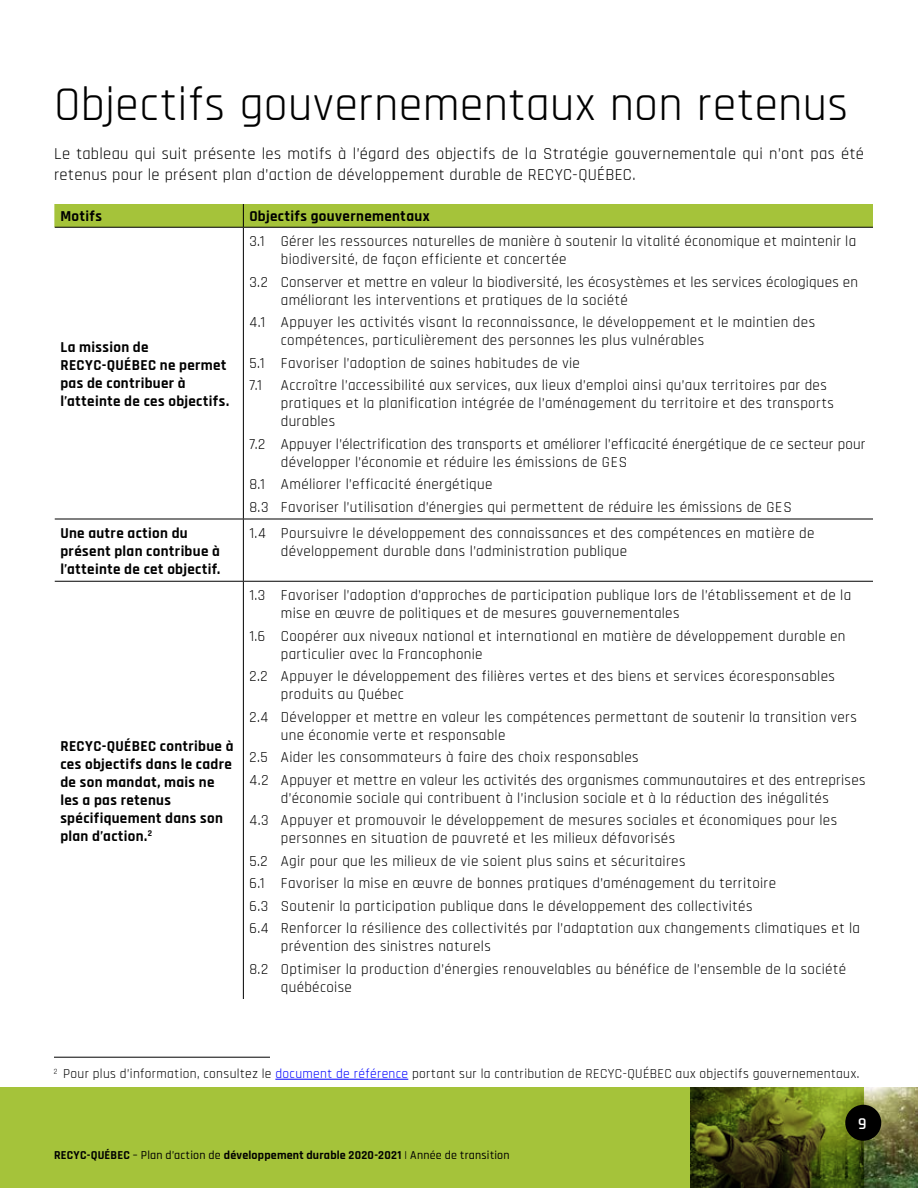
<style>
.page{position:relative;width:918px;height:1188px;background:#fff}
.page>*{position:absolute;margin:0;border:0;box-sizing:border-box;transform-origin:0 0}
.t1{font:48px "Rajdhani";letter-spacing:.005em;color:#000}
.t2{font:16.5px/21px "Rajdhani";letter-spacing:.02em;color:#000}
.t3{font:600 16.35px "Rajdhani";color:#fff}
.TD_num{font:15px/18px "Rajdhani";letter-spacing:.025em;color:#000}
.TH{font:700 15px/18px "Rajdhani";letter-spacing:.025em;color:#000}
.footnotes{font:13.5px "Rajdhani";letter-spacing:.025em;color:#000}
.t4{font:700 12px "Rajdhani";letter-spacing:.015em;color:#000}
.s1{color:#00f}
.s2{font-weight:500}
</style>
<div class="page">
<img style="left:864px;top:1087px;width:54px;height:101px">
<svg style="left:0;top:1087px;width:864px;height:101px;background:#93ad32"></svg>
<div style="left:845px;top:1105px;width:36px;height:36px;background:#000;border-radius:50%"></div>
<div style="left:54px;top:204px;width:819px;height:23px;background:#a5c33a"></div>
<hr style="left:243px;top:228px;width:1px;height:291px;background:#000">
<hr style="left:55px;top:519px;width:188px;height:1px;background:#000">
<hr style="left:243px;top:519px;width:630px;height:1px;background:#000">
<hr style="left:243px;top:519px;width:1px;height:62px;background:#000">
<hr style="left:55px;top:581px;width:188px;height:1px;background:#000">
<hr style="left:243px;top:581px;width:630px;height:1px;background:#000">
<hr style="left:243px;top:582px;width:1px;height:417px;background:#000">
<hr style="left:55px;top:227px;width:188px;height:1px;background:#000">
<hr style="left:243px;top:227px;width:630px;height:1px;background:#000">
<hr style="left:54px;top:1057px;width:216px;height:1px;background:#000">
<hr style="left:275px;top:1079px;width:133px;height:1px;background:#00f">
<h2 class="t1" style="left:54px;top:77px;width:796px">Objectifs gouvernementaux non retenus</h2>
<p class="t2" style="left:54px;top:144px;width:811px">Le tableau qui suit présente les motifs à l’égard des objectifs de la Stratégie gouvernementale qui n’ont pas été retenus pour le présent plan d’action de développement durable de RECYC-QUÉBEC.</p>
<p class="TH" style="left:60px;top:208px;width:43px">Motifs</p>
<p class="TH" style="left:249px;top:208px;width:182px">Objectifs gouvernementaux</p>
<p class="TH" style="left:60px;top:338px;width:170px">La mission de<br>RECYC‑QUÉBEC ne permet pas de contribuer à l’atteinte de ces objectifs.</p>
<p class="TD_num" style="left:281px;top:233px;width:577px;text-indent:-32px">3.1 Gérer les ressources naturelles de manière à soutenir la vitalité économique et maintenir la biodiversité, de façon efficiente et concertée</p>
<p class="TD_num" style="left:281px;top:273px;width:579px;text-indent:-32px">3.2 Conserver et mettre en valeur la biodiversité, les écosystèmes et les services écologiques en améliorant les interventions et pratiques de la société</p>
<p class="TD_num" style="left:281px;top:314px;width:536px;text-indent:-32px">4.1 Appuyer les activités visant la reconnaissance, le développement et le maintien des compétences, particulièrement des personnes les plus vulnérables</p>
<p class="TD_num" style="left:249px;top:354px;width:332px">5.1 Favoriser l’adoption de saines habitudes de vie</p>
<p class="TD_num" style="left:249px;top:377px;width:14px">7.1</p>
<p class="TD_num" style="left:281px;top:377px;width:555px">Accroître l’accessibilité aux services, aux lieux d’emploi ainsi qu’aux territoires par des pratiques et la planification intégrée de l’aménagement du territoire et des transports durables</p>
<p class="TD_num" style="left:281px;top:435px;width:586px;text-indent:-32px">7.2 Appuyer l’électrification des transports et améliorer l’efficacité énergétique de ce secteur pour développer l’économie et réduire les émissions de GES</p>
<p class="TD_num" style="left:249px;top:476px;width:245px">8.1 Améliorer l’efficacité énergétique</p>
<p class="TD_num" style="left:249px;top:498px;width:544px">8.3 Favoriser l’utilisation d’énergies qui permettent de réduire les émissions de GES</p>
<p class="TH" style="left:60px;top:524px;width:161px">Une autre action du présent plan contribue à l’atteinte de cet objectif.</p>
<p class="TD_num" style="left:281px;top:524px;width:535px;text-indent:-32px">1.4 Poursuivre le développement des connaissances et des compétences en matière de développement durable dans l’administration publique</p>
<p class="TH" style="left:60px;top:737px;width:175px">RECYC-QUÉBEC contribue à ces objectifs dans le cadre de son mandat, mais ne les a pas retenus spécifiquement dans son plan d’action.<sup>2</sup></p>
<p class="TD_num" style="left:281px;top:587px;width:572px;text-indent:-32px">1.3 Favoriser l’adoption d’approches de participation publique lors de l’établissement et de la mise en œuvre de politiques et de mesures gouvernementales</p>
<p class="TD_num" style="left:281px;top:627px;width:566px;text-indent:-32px">1.6 Coopérer aux niveaux national et international en matière de développement durable en particulier avec la Francophonie</p>
<p class="TD_num" style="left:281px;top:668px;width:556px;text-indent:-32px">2.2 Appuyer le développement des filières vertes et des biens et services écoresponsables produits au Québec</p>
<p class="TD_num" style="left:281px;top:708px;width:578px;text-indent:-32px">2.4 Développer et mettre en valeur les compétences permettant de soutenir la transition vers une économie verte et responsable</p>
<p class="TD_num" style="left:249px;top:749px;width:391px">2.5 Aider les consommateurs à faire des choix responsables</p>
<p class="TD_num" style="left:249px;top:771px;width:618px;text-align:center">4.2 Appuyer et mettre en valeur les activités des organismes communautaires et des entreprises d’économie sociale qui contribuent à l’inclusion sociale et à la réduction des inégalités</p>
<p class="TD_num" style="left:281px;top:812px;width:558px;text-indent:-32px">4.3 Appuyer et promouvoir le développement de mesures sociales et économiques pour les personnes en situation de pauvreté et les milieux défavorisés</p>
<p class="TD_num" style="left:249px;top:852px;width:438px">5.2 Agir pour que les milieux de vie soient plus sains et sécuritaires</p>
<p class="TD_num" style="left:249px;top:875px;width:528px">6.1 Favoriser la mise en œuvre de bonnes pratiques d’aménagement du territoire</p>
<p class="TD_num" style="left:249px;top:897px;width:505px">6.3 Soutenir la participation publique dans le développement des collectivités</p>
<p class="TD_num" style="left:281px;top:920px;width:581px;text-indent:-32px">6.4 Renforcer la résilience des collectivités par l’adaptation aux changements climatiques et la prévention des sinistres naturels</p>
<p class="TD_num" style="left:281px;top:960px;width:567px;text-indent:-32px">8.2 Optimiser la production d’énergies renouvelables au bénéfice de l’ensemble de la société québécoise</p>
<p class="footnotes" style="left:54px;top:1066px;width:807px"><sup>2</sup> Pour plus d’information, consultez le <span class="s1">document de référence</span> portant sur la contribution de RECYC-QUÉBEC aux objectifs gouvernementaux.</p>
<p class="t4" style="left:54px;top:1148px;width:457px">RECYC-QUÉBEC <span class="s2">– Plan d’action de</span> développement durable 2020-2021 <span class="s2">| Année de transition</span></p>
<p class="t3" style="left:858px;top:1114px;width:10px">9</p>
</div>
